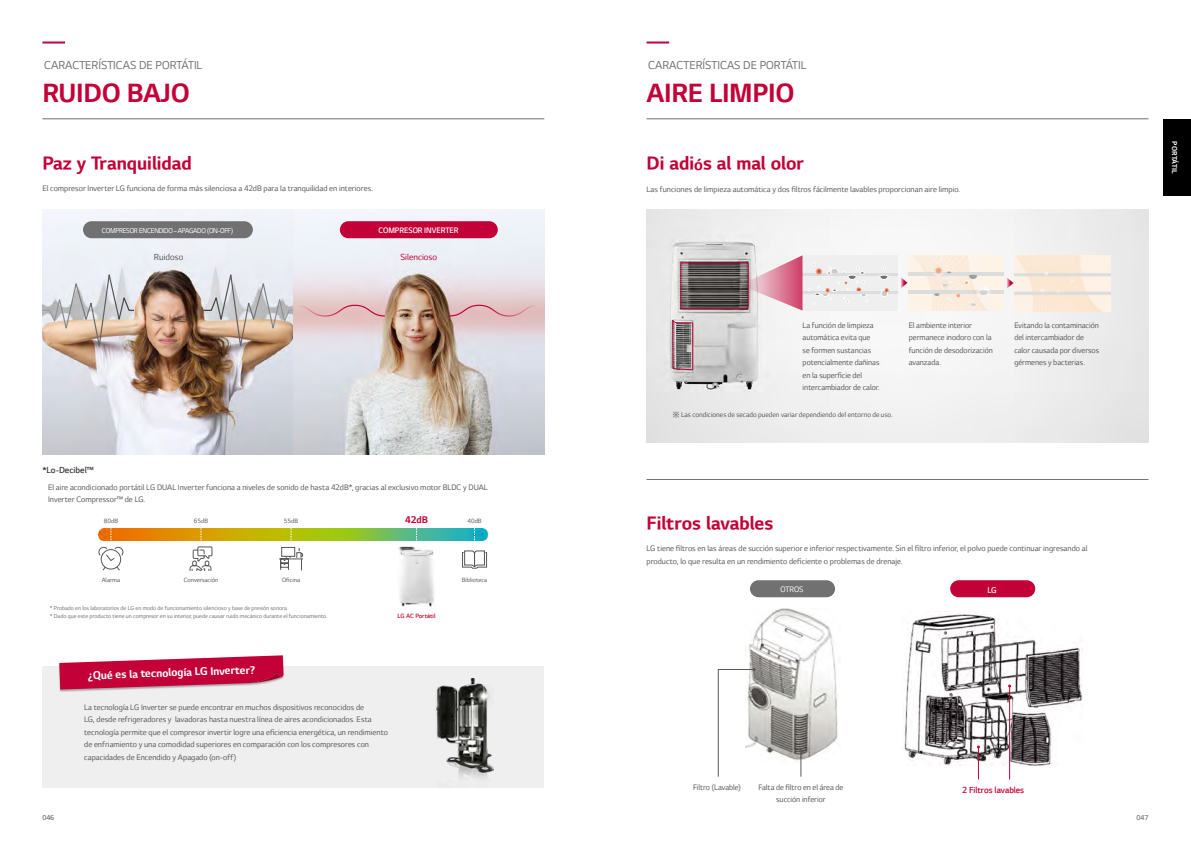
<style>
.page{position:relative;width:1191px;height:842px;background:#fff}
.page>*{position:absolute;margin:0;border:0;box-sizing:border-box;transform-origin:0 0}
.t1{font:700 30px "LG Smart";letter-spacing:-.01em;color:#c30037}
.t2{font:18px "LG Sm Haotf TB";color:#c30037}
.t3{font:13px "LG Smart";color:#727171}
.t4{font:700 12.6px "LG Smart";color:#fff}
.t5{font:700 11px "LG Smart";color:#c30037}
.t6{font:300 10px "LG Smart";letter-spacing:-.005em;color:#c30037}
.t7{font:300 10px "LG Smart";color:#3e3a39}
.t8{font:10px "LG Smart";color:#c30037}
.t9{font:10px "LG Smart";color:#595757}
.t10{font:300 9.5px "LG Smart";color:#fff}
.t11{font:9px/12.5px "LG Smart";color:#595757}
.t12{font:300 9px "LG Smart";letter-spacing:-.005em;color:#fff}
.t13{font:9px "LG Smart";letter-spacing:-.005em;color:#fff}
.t14{font:8px "LG Smart";color:#595757}
.t15{font:8px "LG Smart";letter-spacing:-.03em;color:#fff;scale:.95 1}
.t16{font:700 8px "LG Smart";letter-spacing:.02em;color:#fff}
.t17{font:300 8px "LG Smart";letter-spacing:-.025em;color:#727171}
.t18{font:7px "LG Smart";color:#595757}
.t19{font:300 7px "LG Smart";color:#c30037}
.t20{font:6.5px/8.5px "LG Smart";color:#727171}
.s1{font-family:"LG Smart";font-weight:700}
.s2{font-family:"LG Sm Ha TR"}
</style>
<div class="page">
<div style="left:1162px;top:119px;width:29px;height:77px;background:#000"></div>
<img style="left:42px;top:209px;width:251px;height:246px">
<div style="left:83px;top:221px;width:170px;height:17px;background:#727171;border-radius:9px"></div>
<hr style="left:42px;top:119px;width:502px;height:1px;background:#727171">
<hr style="left:42px;top:42px;width:23px;height:2px;background:#c30037">
<img style="left:42px;top:268px;width:93px;height:85px">
<svg style="left:293px;top:209px;width:251px;height:246px;background:#d4cece"></svg>
<svg style="left:202px;top:268px;width:184px;height:85px;background:#d8c9c7"></svg>
<svg style="left:448px;top:304px;width:92px;height:13px"></svg>
<img style="left:398px;top:546px;width:36px;height:61px">
<img style="left:98px;top:528px;width:389px;height:12px">
<svg style="left:111px;top:528px;width:1px;height:12px"></svg>
<svg style="left:474px;top:528px;width:1px;height:12px"></svg>
<svg style="left:416px;top:528px;width:1px;height:12px"></svg>
<svg style="left:291px;top:528px;width:1px;height:12px"></svg>
<svg style="left:201px;top:528px;width:1px;height:12px"></svg>
<svg style="left:98px;top:546px;width:26px;height:25px"></svg>
<svg style="left:462px;top:550px;width:25px;height:19px"></svg>
<svg style="left:189px;top:546px;width:24px;height:25px"></svg>
<svg style="left:279px;top:547px;width:24px;height:24px"></svg>
<div style="left:43px;top:666px;width:501px;height:122px;background:#efefef"></div>
<div style="left:58px;top:655px;width:227px;height:37px;background:#000;opacity:.3"></div>
<svg style="left:59px;top:655px;width:224px;height:34px"></svg>
<img style="left:436px;top:678px;width:57px;height:101px">
<div style="left:340px;top:221px;width:158px;height:17px;background:#c30037;border-radius:9px"></div>
<hr style="left:646px;top:119px;width:502px;height:1px;background:#727171">
<hr style="left:646px;top:42px;width:23px;height:2px;background:#c30037">
<img style="left:646px;top:209px;width:502px;height:233px">
<div style="left:802px;top:255px;width:96px;height:56px;background:#efefef"></div>
<hr style="left:802px;top:291px;width:96px;height:3px;background:#dcdddd">
<hr style="left:802px;top:273px;width:96px;height:3px;background:#dcdddd">
<div style="left:881px;top:290px;width:6px;height:7px;background:#c9caca;border-radius:50%"></div>
<div style="left:881px;top:290px;width:6px;height:7px;border:1px solid #fff;border-radius:50%"></div>
<svg style="left:883px;top:287px;width:6px;height:6px"></svg>
<svg style="left:880px;top:275px;width:8px;height:5px"></svg>
<img style="left:1014px;top:255px;width:96px;height:56px">
<svg style="left:900px;top:255px;width:104px;height:56px;background:#f6ebe1"></svg>
<svg style="left:1006px;top:277px;width:7px;height:12px"></svg>
<div style="left:680px;top:262px;width:68px;height:47px;border:1px solid #c30037;border-radius:2px"></div>
<svg style="left:672px;top:319px;width:21px;height:124px;background:#bbb1b4"></svg>
<svg style="left:740px;top:255px;width:126px;height:56px"></svg>
<img style="left:904px;top:611px;width:178px;height:155px">
<hr style="left:1009px;top:686px;width:1px;height:93px;background:#c30037">
<hr style="left:978px;top:747px;width:1px;height:32px;background:#c30037">
<img style="left:745px;top:609px;width:93px;height:153px">
<svg style="left:799px;top:749px;width:3px;height:28px"></svg>
<svg style="left:717px;top:668px;width:38px;height:109px"></svg>
<div style="left:950px;top:580px;width:85px;height:17px;background:#c30037;border-radius:9px"></div>
<div style="left:750px;top:580px;width:85px;height:17px;background:#727171;border-radius:9px"></div>
<hr style="left:646px;top:479px;width:502px;height:1px;background:#727171">
<h3 class="t3" style="left:44px;top:58px;width:159px">CARACTERÍSTICAS DE PORTÁTIL</h3>
<h1 class="t1" style="left:42px;top:76px;width:149px">RUIDO BAJO</h1>
<h2 class="t2" style="left:42px;top:155px;width:151px">Paz y Tranquilidad</h2>
<p class="t11" style="left:42px;top:182px;width:332px">El compresor Inverter LG funciona de forma más silenciosa a 42dB para la tranquilidad en interiores.</p>
<p class="t15" style="left:102px;top:226px;width:140px">COMPRESOR ENCENDIDO – APAGADO (ON-OFF)</p>
<p class="t12" style="left:378px;top:226px;width:82px">COMPRESOR INVERTER</p>
<p class="t9" style="left:154px;top:252px;width:31px">Ruidoso</p>
<p class="t8" style="left:400px;top:252px;width:38px">Silencioso</p>
<h3 class="t3" style="left:648px;top:58px;width:159px">CARACTERÍSTICAS DE PORTÁTIL</h3>
<h1 class="t1" style="left:646px;top:76px;width:149px">AIRE LIMPIO</h1>
<h2 class="t2" style="left:646px;top:155px;width:159px">Di adi<span class="s1">ó</span>s al mal olor</h2>
<p class="t11" style="left:646px;top:183px;width:315px">Las funciones de limpieza automática y dos filtros fácilmente lavables proporcionan aire limpio.</p>
<p class="t16" style="left:1179px;top:141px;width:33px;rotate:90deg">PORTÁTIL</p>
<p class="t11" style="left:802px;top:319px;width:78px">La función de limpieza automática evita que se formen sustancias potencialmente dañinas en la superficie del intercambiador de calor.</p>
<p class="t11" style="left:908px;top:319px;width:86px">El ambiente interior permanece inodoro con la función de desodorización avanzada.</p>
<p class="t11" style="left:1014px;top:319px;width:86px">Evitando la contaminación del intercambiador de calor causada por diversos gérmenes y bacterias.</p>
<p class="t7" style="left:42px;top:465px;width:53px">*Lo-Decibel™</p>
<p class="t11" style="left:48px;top:481px;width:441px">El aire acondicionado portátil LG DUAL Inverter funciona a niveles de sonido de hasta 42dB*, gracias al exclusivo motor BLDC y DUAL<br>Inverter Compressor™ de LG.</p>
<p class="t18" style="left:104px;top:517px;width:16px">80dB</p>
<p class="t18" style="left:194px;top:517px;width:16px">65dB</p>
<p class="t18" style="left:284px;top:517px;width:16px">55dB</p>
<p class="t5" style="left:405px;top:513px;width:24px">42dB</p>
<p class="t18" style="left:467px;top:517px;width:16px">40dB</p>
<p class="t18" style="left:102px;top:576px;width:20px">Alarma</p>
<p class="t18" style="left:184px;top:576px;width:36px">Conversación</p>
<p class="t18" style="left:282px;top:576px;width:19px">Oficina</p>
<p class="t18" style="left:462px;top:576px;width:27px">Biblioteca</p>
<p class="t20" style="left:50px;top:603px;width:279px">* Probado en los laboratorios de LG en modo de funcionamiento silencioso y base de presión sonora.<br>* Dado que este producto tiene un compresor en su interior, puede causar ruido mecánico durante el funcionamiento.</p>
<p class="t19" style="left:397px;top:612px;width:39px">LG AC Portátil</p>
<h3 class="t4" style="left:88px;top:668px;width:169px;rotate:-2deg">¿Qué es la tecnología LG Inverter?</h3>
<p class="t11" style="left:84px;top:701px;width:305px">La tecnología LG Inverter se puede encontrar en muchos dispositivos reconocidos de<br>LG, desde refrigeradores y lavadoras hasta nuestra línea de aires acondicionados. Esta tecnología permite que el compresor invertir logre una eficiencia energética, un rendimiento de enfriamiento y una comodidad superiores en comparación con los compresores con capacidades de Encendido y Apagado (on-off)</p>
<p class="t14" style="left:672px;top:410px;width:222px"><span class="s2">※</span> Las condiciones de secado pueden variar dependiendo del entorno de uso.</p>
<h2 class="t2" style="left:646px;top:514px;width:128px">Filtros lavables</h2>
<p class="t11" style="left:646px;top:542px;width:442px">LG tiene filtros en las áreas de succión superior e inferior respectivamente. Sin el filtro inferior, el polvo puede continuar ingresando al producto, lo que resulta en un rendimiento deficiente o problemas de drenaje.</p>
<p class="t13" style="left:780px;top:585px;width:24px">OTROS</p>
<p class="t10" style="left:987px;top:585px;width:11px">LG</p>
<p class="t11" style="left:693px;top:781px;width:49px">Filtro (Lavable)</p>
<p class="t11" style="left:758px;top:781px;width:87px;text-align:center">Falta de filtro en el área de succión inferior</p>
<p class="t6" style="left:962px;top:785px;width:63px">2 Filtros lavables</p>
<p class="t17" style="left:43px;top:813px;width:13px">046</p>
<p class="t17" style="left:1136px;top:813px;width:13px">047</p>
</div>
